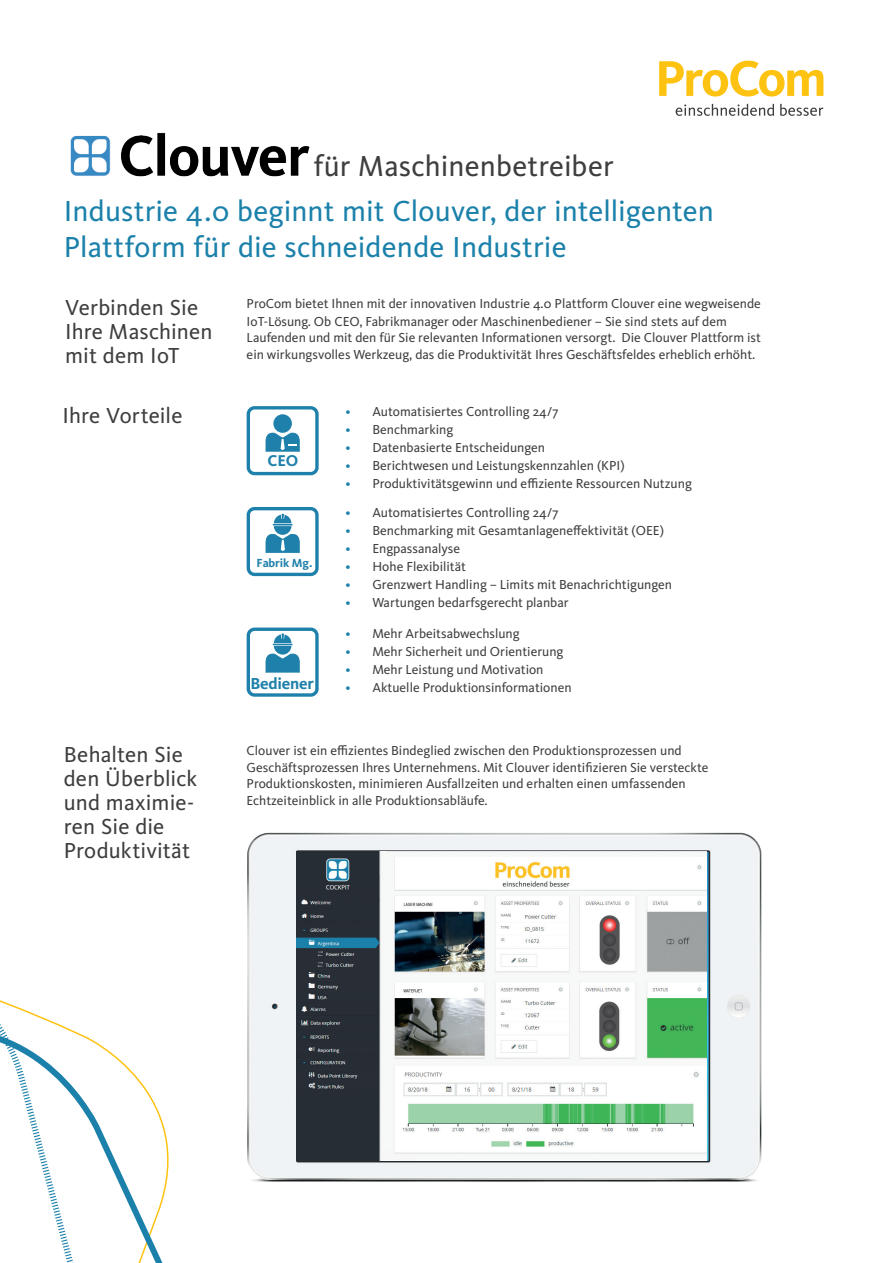
<style>
.page{position:relative;width:893px;height:1263px;background:#fff}
.page>*{position:absolute;margin:0;border:0;box-sizing:border-box;transform-origin:0 0}
.t1{font:30px/36px "Kievit OT";letter-spacing:.005em;color:#1b81aa}
.t2{font:30px "Kievit OT";letter-spacing:.005em;color:#3e3e3f}
.t3{font:22.5px/24px "Kievit OT";letter-spacing:.005em;color:#3e3e3f}
.t4{font:700 16.5px "Kievit OT";letter-spacing:-.015em;color:#1f81ab}
.t5{font:700 16.2px "Kievit OT";color:#1f81ab}
.t6{font:13.5px/16.5px "Kievit OT";color:#3e3e3f}
.t7{font:700 12.15px "Kievit OT";color:#1f81ab}
.s1{color:#1b81aa}
</style>
<div class="page">
<svg style="left:659px;top:61px;width:164px;height:35px"></svg>
<svg style="left:676px;top:104px;width:98px;height:12px"></svg>
<svg style="left:780px;top:104px;width:43px;height:12px"></svg>
<svg style="left:98px;top:1043px;width:71px;height:220px"></svg>
<svg style="left:0;top:1000px;width:98px;height:263px"></svg>
<img style="left:70px;top:132px;width:240px;height:45px">
<img style="left:247px;top:832px;width:515px;height:350px">
<img style="left:297px;top:852px;width:410px;height:308px">
<div style="left:247px;top:406px;width:72px;height:69px;border:3px solid #1f81ab;border-radius:6px"></div>
<div style="left:273px;top:414px;width:19px;height:19px;background:#1f81ab;border-radius:50%"></div>
<svg style="left:266px;top:433px;width:34px;height:19px"></svg>
<div style="left:247px;top:507px;width:72px;height:69px;border:3px solid #1f81ab;border-radius:6px"></div>
<svg style="left:266px;top:514px;width:34px;height:39px"></svg>
<div style="left:247px;top:627px;width:72px;height:70px;border:3px solid #1f81ab;border-radius:6px"></div>
<svg style="left:266px;top:633px;width:34px;height:40px"></svg>
<h1 class="t2" style="left:314px;top:149px;width:301px">für Maschinenbetreiber</h1>
<h1 class="t1" style="left:64px;top:194px;width:652px">Industrie 4.0 beginnt mit Clouver, der intelligenten<br>Plattform für die schneidende Industrie</h1>
<h2 class="t3" style="left:65px;top:295px;width:149px">Verbinden Sie<br>Ihre Maschinen mit dem IoT</h2>
<p class="t6" style="left:247px;top:295px;width:516px;line-height:18px">ProCom bietet Ihnen mit der innovativen Industrie 4.0 Plattform Clouver eine wegweisende<br>IoT-Lösung. Ob CEO, Fabrikmanager oder Maschinenbediener – Sie sind stets auf dem</p>
<p class="t6" style="left:247px;top:330px;width:516px">Laufenden und mit den für Sie relevanten Informationen versorgt. Die Clouver Plattform ist ein wirkungsvolles Werkzeug, das die Produktivität Ihres Geschäftsfeldes erheblich erhöht.</p>
<h2 class="t3" style="left:62px;top:404px;width:122px">Ihre Vorteile</h2>
<p class="t6" style="left:345px;top:404px;width:215px"><span class="s1">•</span> Automatisiertes Controlling 24/7</p>
<p class="t6" style="left:345px;top:422px;width:109px"><span class="s1">•</span> Benchmarking</p>
<p class="t6" style="left:345px;top:440px;width:201px"><span class="s1">•</span> Datenbasierte Entscheidungen</p>
<p class="t6" style="left:345px;top:458px;width:281px"><span class="s1">•</span> Berichtwesen und Leistungskennzahlen (KPI)</p>
<p class="t6" style="left:345px;top:476px;width:348px"><span class="s1">•</span> Produktivitätsgewinn und effiziente Ressourcen Nutzung</p>
<p class="t6" style="left:345px;top:505px;width:215px"><span class="s1">•</span> Automatisiertes Controlling 24/7</p>
<p class="t6" style="left:345px;top:523px;width:320px"><span class="s1">•</span> Benchmarking mit Gesamtanlageneffektivität (OEE)</p>
<p class="t6" style="left:345px;top:541px;width:116px"><span class="s1">•</span> Engpassanalyse</p>
<p class="t6" style="left:345px;top:559px;width:122px"><span class="s1">•</span> Hohe Flexibilität</p>
<p class="t6" style="left:345px;top:577px;width:328px"><span class="s1">•</span> Grenzwert Handling – Limits mit Benachrichtigungen</p>
<p class="t6" style="left:345px;top:595px;width:225px"><span class="s1">•</span> Wartungen bedarfsgerecht planbar</p>
<p class="t6" style="left:345px;top:625px;width:176px"><span class="s1">•</span> Mehr Arbeitsabwechslung</p>
<p class="t6" style="left:345px;top:643px;width:220px"><span class="s1">•</span> Mehr Sicherheit und Orientierung</p>
<p class="t6" style="left:345px;top:661px;width:200px"><span class="s1">•</span> Mehr Leistung und Motivation</p>
<p class="t5" style="left:267px;top:451px;width:33px">CEO</p>
<p class="t7" style="left:256px;top:556px;width:58px">Fabrik Mg.</p>
<p class="t4" style="left:250px;top:673px;width:65px">Bediener</p>
<p class="t6" style="left:345px;top:679px;width:228px"><span class="s1">•</span> Aktuelle Produktionsinformationen</p>
<h2 class="t3" style="left:64px;top:743px;width:135px">Behalten Sie den Überblick und maximie&shy;ren Sie die<br>Produktivität</h2>
<p class="t6" style="left:247px;top:743px;width:463px">Clouver ist ein effizientes Bindeglied zwischen den Produktionsprozessen und Geschäftsprozessen Ihres Unternehmens. Mit Clouver identifizieren Sie versteckte Produktionskosten, minimieren Ausfallzeiten und erhalten einen umfassenden Echtzeiteinblick in alle Produktionsabläufe.</p>
</div>
